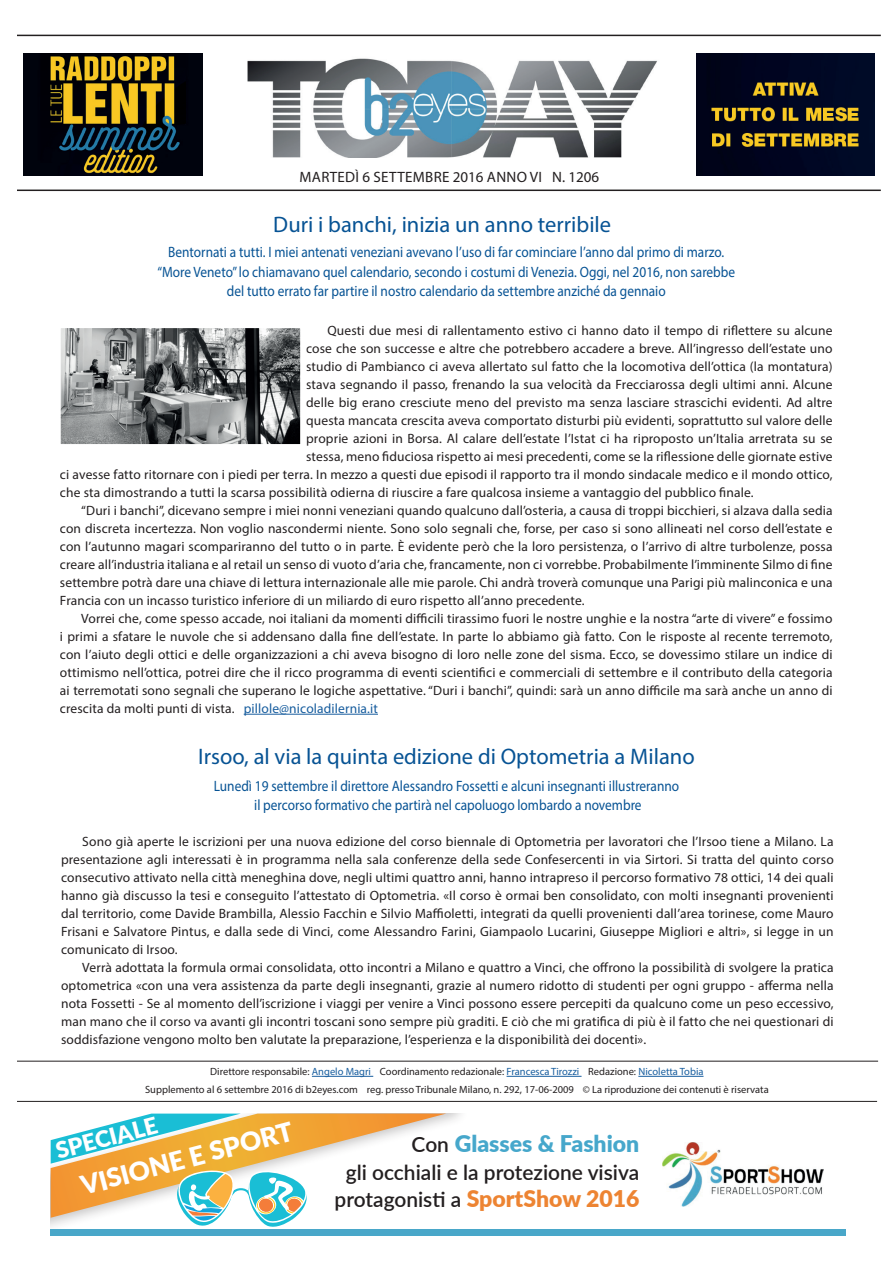
<style>
.page{position:relative;width:893px;height:1263px;background:#fff}
.page>*{position:absolute;margin:0;border:0;box-sizing:border-box;transform-origin:0 0}
.t1{font:900 26.25px "Lato";color:#fff}
.t2{font:900 22.95px "Lato";color:#46a7cb}
.t3{font:900 22.95px "Lato";color:#fff}
.t4{font:22.5px "Myriad Pro";color:#075394}
.t5{font:600 20.85px/27.3px "Lato";color:#231f20;text-align:center}
.t6{font:15px/19.5px "Myriad Pro";color:#075394;text-align:center;scale:.89 1}
.t7{font:15px "Myriad Pro";letter-spacing:.02em;color:#231f20}
.t8{font:13.5px/18px "Myriad Pro";letter-spacing:.01em;color:#231f20;text-align:justify}
.t9{font:10.5px/18px "Myriad Pro";color:#231f20;text-align:center}
.s1{color:#175d9e}
.s2{font-weight:600;font-size:20.85px;color:#231f20}
.s3{font-weight:900;font-size:22.95px;color:#ed8432}
</style>
<div class="page">
<img style="left:247px;top:58px;width:410px;height:99px">
<hr style="left:17px;top:1101px;width:860px;height:1px;background:#231f20">
<hr style="left:312px;top:1076px;width:61px;height:1px;background:#175d9e">
<hr style="left:507px;top:1076px;width:75px;height:1px;background:#175d9e">
<hr style="left:638px;top:1076px;width:65px;height:1px;background:#175d9e">
<img style="left:696px;top:54px;width:179px;height:122px">
<img style="left:24px;top:54px;width:178px;height:122px">
<hr style="left:17px;top:190px;width:864px;height:1px;background:#231f20">
<hr style="left:17px;top:35px;width:864px;height:1px;background:#231f20">
<img style="left:663px;top:1142px;width:160px;height:64px">
<div style="left:51px;top:1113px;width:418px;height:123px;background:#231f20;opacity:.26"></div>
<div style="left:51px;top:1230px;width:795px;height:6px;background:#49a7c9"></div>
<svg style="left:51px;top:1113px;width:395px;height:115px"></svg>
<hr style="left:17px;top:1061px;width:861px;height:1px;background:#231f20">
<img style="left:62px;top:329px;width:237px;height:114px">
<div style="left:55px;top:322px;width:251px;height:128px;border:6px solid #fff"></div>
<p class="t7" style="left:300px;top:167px;width:301px">MARTEDÌ 6 SETTEMBRE 2016 ANNO VI N. 1206</p>
<h3 class="t4" style="left:273px;top:211px;width:339px">Duri i banchi, inizia un anno terribile</h3>
<p class="t6" style="left:157px;top:242px;width:651px">Bentornati a tutti. I miei antenati veneziani avevano l’uso di far cominciare l’anno dal primo di marzo. “More Veneto” lo chiamavano quel calendario, secondo i costumi di Venezia. Oggi, nel 2016, non sarebbe del tutto errato far partire il nostro calendario da settembre anziché da gennaio</p>
<p class="t8" style="left:327px;top:321px;width:507px">Questi due mesi di rallentamento estivo ci hanno dato il tempo di riflettere su alcune</p>
<p class="t8" style="left:306px;top:339px;width:528px">cose che son successe e altre che potrebbero accadere a breve. All’ingresso dell’estate uno</p>
<p class="t8" style="left:306px;top:357px;width:528px">studio di Pambianco ci aveva allertato sul fatto che la locomotiva dell’ottica (la montatura)</p>
<p class="t8" style="left:306px;top:375px;width:528px">stava segnando il passo, frenando la sua velocità da Frecciarossa degli ultimi anni. Alcune</p>
<p class="t8" style="left:306px;top:393px;width:528px">delle big erano cresciute meno del previsto ma senza lasciare strascichi evidenti. Ad altre</p>
<p class="t8" style="left:306px;top:411px;width:528px">questa mancata crescita aveva comportato disturbi più evidenti, soprattutto sul valore delle</p>
<p class="t8" style="left:306px;top:429px;width:528px">proprie azioni in Borsa. Al calare dell’estate l’Istat ci ha riproposto un’Italia arretrata su se</p>
<p class="t8" style="left:306px;top:447px;width:528px">stessa, meno fiduciosa rispetto ai mesi precedenti, come se la riflessione delle giornate estive</p>
<p class="t8" style="left:60px;top:465px;width:774px">ci avesse fatto ritornare con i piedi per terra. In mezzo a questi due episodi il rapporto tra il mondo sindacale medico e il mondo ottico,</p>
<p class="t8" style="left:60px;top:483px;width:695px">che sta dimostrando a tutti la scarsa possibilità odierna di riuscire a fare qualcosa insieme a vantaggio del pubblico finale.</p>
<p class="t8" style="left:81px;top:501px;width:753px">“Duri i banchi”, dicevano sempre i miei nonni veneziani quando qualcuno dall’osteria, a causa di troppi bicchieri, si alzava dalla sedia</p>
<p class="t8" style="left:60px;top:519px;width:774px">con discreta incertezza. Non voglio nascondermi niente. Sono solo segnali che, forse, per caso si sono allineati nel corso dell’estate e</p>
<p class="t8" style="left:60px;top:537px;width:774px">con l’autunno magari scompariranno del tutto o in parte. È evidente però che la loro persistenza, o l’arrivo di altre turbolenze, possa</p>
<p class="t8" style="left:60px;top:555px;width:774px">creare all’industria italiana e al retail un senso di vuoto d’aria che, francamente, non ci vorrebbe. Probabilmente l’imminente Silmo di fine</p>
<p class="t8" style="left:60px;top:573px;width:774px">settembre potrà dare una chiave di lettura internazionale alle mie parole. Chi andrà troverà comunque una Parigi più malinconica e una</p>
<p class="t8" style="left:60px;top:591px;width:526px">Francia con un incasso turistico inferiore di un miliardo di euro rispetto all’anno precedente.</p>
<p class="t8" style="left:81px;top:609px;width:753px">Vorrei che, come spesso accade, noi italiani da momenti difficili tirassimo fuori le nostre unghie e la nostra “arte di vivere” e fossimo</p>
<p class="t8" style="left:60px;top:627px;width:774px">i primi a sfatare le nuvole che si addensano dalla fine dell’estate. In parte lo abbiamo già fatto. Con le risposte al recente terremoto,</p>
<p class="t8" style="left:60px;top:645px;width:774px">con l’aiuto degli ottici e delle organizzazioni a chi aveva bisogno di loro nelle zone del sisma. Ecco, se dovessimo stilare un indice di</p>
<p class="t8" style="left:60px;top:663px;width:774px">ottimismo nell’ottica, potrei dire che il ricco programma di eventi scientifici e commerciali di settembre e il contributo della categoria</p>
<p class="t8" style="left:60px;top:681px;width:774px">ai terremotati sono segnali che superano le logiche aspettative. “Duri i banchi”, quindi: sarà un anno difficile ma sarà anche un anno di</p>
<p class="t8" style="left:60px;top:699px;width:319px">crescita da molti punti di vista. <span class="s1">pillole@nicoladilernia.it</span></p>
<h3 class="t4" style="left:198px;top:742px;width:498px">Irsoo, al via la quinta edizione di Optometria a Milano</h3>
<p class="t6" style="left:214px;top:776px;width:524px">Lunedì 19 settembre il direttore Alessandro Fossetti e alcuni insegnanti illustreranno il percorso formativo che partirà nel capoluogo lombardo a novembre</p>
<p class="t8" style="left:61px;top:832px;width:774px;text-indent:21px">Sono già aperte le iscrizioni per una nuova edizione del corso biennale di Optometria per lavoratori che l’Irsoo tiene a Milano. La presentazione agli interessati è in programma nella sala conferenze della sede Confesercenti in via Sirtori. Si tratta del quinto corso consecutivo attivato nella città meneghina dove, negli ultimi quattro anni, hanno intrapreso il percorso formativo 78 ottici, 14 dei quali hanno già discusso la tesi e conseguito l’attestato di Optometria. «Il corso è ormai ben consolidato, con molti insegnanti provenienti dal territorio, come Davide Brambilla, Alessio Facchin e Silvio Maffioletti, integrati da quelli provenienti dall’area torinese, come Mauro Frisani e Salvatore Pintus, e dalla sede di Vinci, come Alessandro Farini, Giampaolo Lucarini, Giuseppe Migliori e altri», si legge in un comunicato di Irsoo.</p>
<p class="t8" style="left:61px;top:958px;width:774px;text-indent:21px">Verrà adottata la formula ormai consolidata, otto incontri a Milano e quattro a Vinci, che offrono la possibilità di svolgere la pratica optometrica «con una vera assistenza da parte degli insegnanti, grazie al numero ridotto di studenti per ogni gruppo - afferma nella nota Fossetti - Se al momento dell’iscrizione i viaggi per venire a Vinci possono essere percepiti da qualcuno come un peso eccessivo, man mano che il corso va avanti gli incontri toscani sono sempre più graditi. E ciò che mi gratifica di più è il fatto che nei questionari di soddisfazione vengono molto ben valutate la preparazione, l’esperienza e la disponibilità dei docenti».</p>
<p class="t9" style="left:145px;top:1062px;width:625px">Direttore responsabile: <span class="s1">Angelo Magri</span> Coordinamento redazionale: <span class="s1">Francesca Tirozzi</span> Redazione: <span class="s1">Nicoletta Tobia<br></span>Supplemento al 6 settembre 2016 di b2eyes.com reg. presso Tribunale Milano, n. 292, 17-06-2009 © La riproduzione dei contenuti è riservata</p>
<h1 class="t1" style="left:76px;top:1167px;width:220px;rotate:-15deg">VISIONE E SPORT</h1>
<h2 class="t3" style="left:52px;top:1135px;width:106px;rotate:-15deg">SPECIALE</h2>
<h2 class="t2" style="left:412px;top:1127px;width:229px"><span class="s2">Con</span> Glasses &amp; Fashion</h2>
<h3 class="t5" style="left:335px;top:1158px;width:306px">gli occhiali e la protezione visiva protagonisti a <span class="s3">SportShow 2016</span></h3>
</div>
